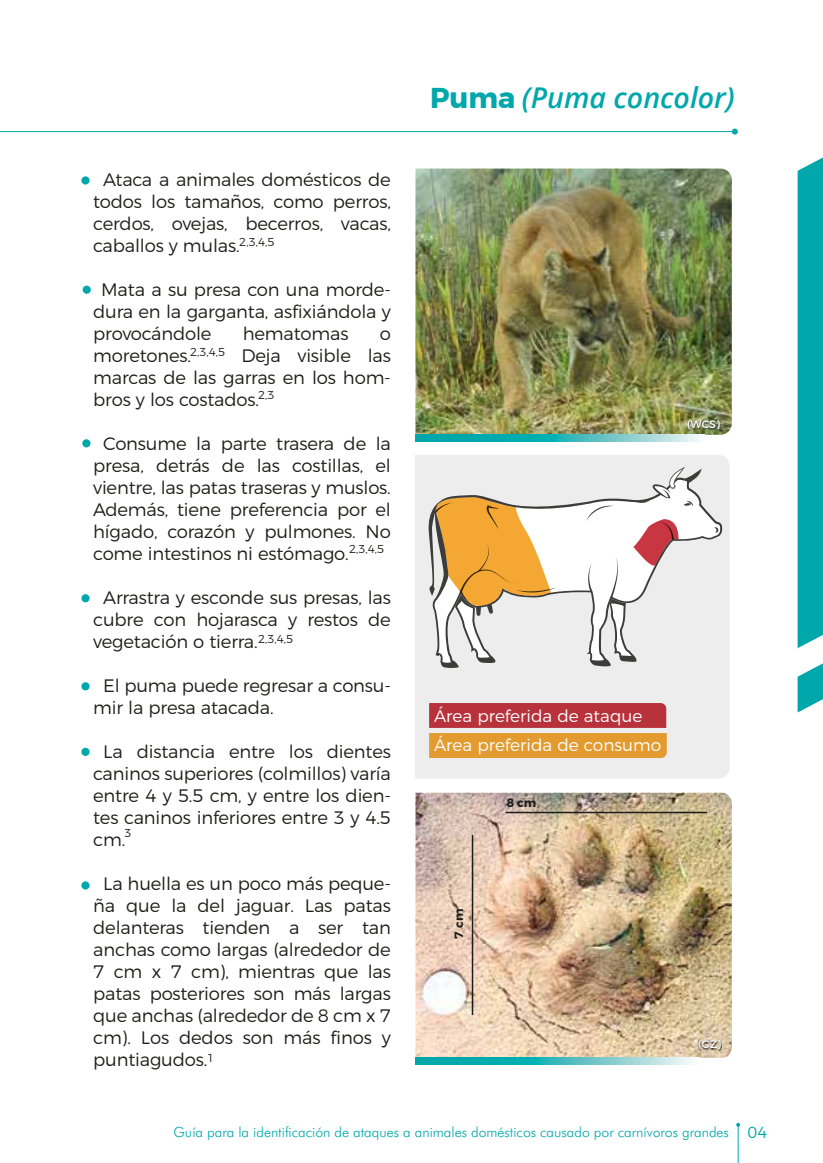
<style>
.page{position:relative;width:823px;height:1163px;background:#fff}
.page>*{position:absolute;margin:0;border:0;box-sizing:border-box;transform-origin:0 0}
.t1{font:italic 600 28.6px "Open Sans";color:#00a8ab}
.t2{font:300 18px/22px "Montserrat";letter-spacing:-.01em;color:#1d1d1b;text-align:justify}
.t3{font:300 16.8px/28.8px "Montserrat";color:#fff}
.t4{font:300 14px "Futura BT";color:#00a8ab}
.t5{font:700 12px "Montserrat";color:#1d1d1b}
.t6{font:600 12px "Montserrat";color:#1d1d1b}
.t7{font:300 11.4px "Montserrat";color:#1d1d1b}
.t8{font:10.8px "Montserrat";color:#fff}
.s1{font-family:"Montserrat";font-weight:700;font-style:normal}
.s2{font-family:"Montserrat";font-size:16px}
</style>
<div class="page">
<img style="left:415px;top:168px;width:316px;height:266px">
<svg style="left:415px;top:434px;width:200px;height:7px"></svg>
<img style="left:615px;top:347px;width:117px;height:157px">
<div style="left:81px;top:176px;width:8px;height:8px;background:#00a8ab;border-radius:50%"></div>
<div style="left:83px;top:285px;width:8px;height:9px;background:#00a8ab;border-radius:50%"></div>
<div style="left:82px;top:439px;width:8px;height:8px;background:#00a8ab;border-radius:50%"></div>
<div style="left:81px;top:594px;width:8px;height:8px;background:#00a8ab;border-radius:50%"></div>
<div style="left:81px;top:682px;width:8px;height:8px;background:#00a8ab;border-radius:50%"></div>
<div style="left:81px;top:747px;width:8px;height:8px;background:#00a8ab;border-radius:50%"></div>
<div style="left:81px;top:881px;width:8px;height:8px;background:#00a8ab;border-radius:50%"></div>
<div style="left:415px;top:455px;width:314px;height:323px;background:#ededed"></div>
<div style="left:431px;top:468px;width:291px;height:200px;background:#ededed"></div>
<svg style="left:431px;top:479px;width:289px;height:184px;fill:#ededed"></svg>
<svg style="left:714px;top:527px;width:4px;height:6px"></svg>
<div style="left:429px;top:703px;width:237px;height:24px;background:#b8323c"></div>
<div style="left:429px;top:733px;width:237px;height:24px;background:#e39b2f"></div>
<svg style="left:585px;top:467px;width:107px;height:195px"></svg>
<svg style="left:426px;top:497px;width:129px;height:166px;background:#e2c496"></svg>
<img style="left:415px;top:792px;width:316px;height:265px">
<svg style="left:415px;top:1057px;width:210px;height:7px"></svg>
<hr style="left:471px;top:834px;width:2px;height:180px;background:#1d1d1b">
<hr style="left:505px;top:811px;width:201px;height:2px;background:#1d1d1b">
<img style="left:625px;top:967px;width:107px;height:98px">
<hr style="left:0;top:131px;width:734px;height:1px;background:#00a8ab">
<svg style="left:731px;top:129px;width:6px;height:5px"></svg>
<hr style="left:737px;top:1124px;width:1px;height:38px;background:#00a8ab">
<svg style="left:797px;top:158px;width:25px;height:554px;background:#18b0b3"></svg>
<p class="t2" style="left:93px;top:167px;width:299px;text-indent:10px">Ataca a animales domésticos de todos los tamaños, como perros, cerdos, ovejas, becerros, vacas, caballos y mulas.</p>
<p class="t2" style="left:93px;top:277px;width:299px;text-indent:8px">Mata a su presa con una morde&shy;dura en la garganta, asfixiándola y provocándole</p>
<p class="t7" style="left:239px;top:233px;width:37px">2,3,4,5</p>
<p class="t2" style="left:243px;top:321px;width:107px">hematomas</p>
<p class="t2" style="left:379px;top:321px;width:13px">o</p>
<p class="t7" style="left:190px;top:343px;width:37px">2,3,4,5</p>
<p class="t2" style="left:93px;top:343px;width:299px;text-indent:148px">Deja visible las marcas de las garras en los hom&shy;bros y los costados.</p>
<p class="t2" style="left:93px;top:431px;width:299px;text-indent:10px">Consume la parte trasera de la presa, detrás de las costillas, el vientre, las patas traseras y muslos.<br>Además, tiene preferencia por el hígado, corazón y pulmones. No come intestinos ni estómago.</p>
<p class="t2" style="left:93px;top:585px;width:299px;text-indent:10px">Arrastra y esconde sus presas, las cubre con hojarasca y restos de vegetación o tierra.</p>
<p class="t2" style="left:93px;top:673px;width:299px;text-indent:10px">El puma puede regresar a consu&shy;mir la presa atacada.</p>
<p class="t2" style="left:93px;top:739px;width:299px;text-indent:10px">La distancia entre los dientes caninos superiores (colmillos) varía entre 4 y 5.5 cm, y entre los dien&shy;tes caninos inferiores entre 3 y 4.5 cm.</p>
<p class="t2" style="left:93px;top:871px;width:299px;text-indent:10px">La huella es un poco más peque&shy;ña que la del jaguar. Las patas delanteras tienden a ser tan anchas como largas (alrededor de 7 cm x 7 cm), mientras que las patas posteriores son más largas que anchas (alrededor de 8 cm x 7 cm). Los dedos son más finos y puntiagudos.</p>
<p class="t2" style="left:93px;top:343px;width:99px">moretones.</p>
<p class="t7" style="left:258px;top:386px;width:18px">2,3</p>
<p class="t7" style="left:349px;top:539px;width:37px">2,3,4,5</p>
<p class="t7" style="left:258px;top:629px;width:37px">2,3,4,5</p>
<p class="t7" style="left:124px;top:824px;width:9px">3</p>
<p class="t7" style="left:207px;top:1048px;width:9px">1</p>
<h1 class="t1" style="left:430px;top:78px;width:306px"><span class="s1">Puma</span> (Puma concolor)</h1>
<p class="t8" style="left:686px;top:416px;width:34px">(WCS)</p>
<p class="t3" style="left:434px;top:699px;width:228px">Área preferida de ataque<br>Área preferida de consumo</p>
<p class="t5" style="left:506px;top:792px;width:31px">8 cm</p>
<p class="t6" style="left:449px;top:938px;width:32px;rotate:-90deg">7 cm</p>
<p class="t8" style="left:697px;top:1035px;width:24px">(GZ)</p>
<p class="t4" style="left:173px;top:1123px;width:595px">Guía para la identificación de ataques a animales domésticos causado por carnívoros grandes <span class="s2">04</span></p>
</div>
